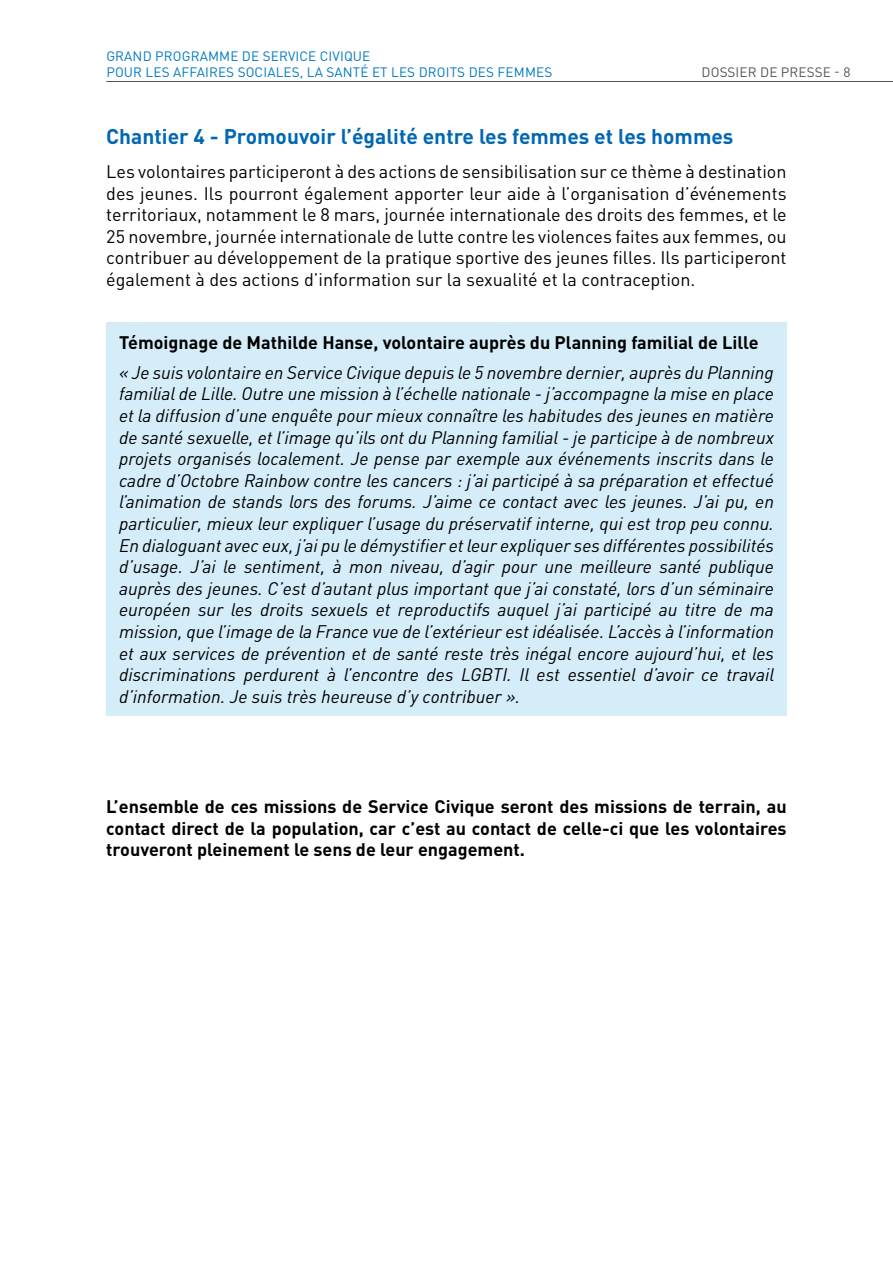
<style>
.page{position:relative;width:893px;height:1263px;background:#fff}
.page>*{position:absolute;margin:0;border:0;box-sizing:border-box;transform-origin:0 0}
.t1{font:700 21px "DIN Pro";color:#0068b3}
.t2{font:italic 18px/21.6px "DIN Pro";color:#000;text-align:justify}
.t3{font:18px/21.6px "DIN Pro";color:#000;text-align:justify}
.t4{font:700 18px/21.6px "DIN Pro";color:#000;text-align:justify}
.t5{font:13.5px/16.2px "DIN Pro";letter-spacing:.01em;color:#007ac3}
.t6{font:13.5px "DIN Pro";color:#565655}
</style>
<div class="page">
<hr style="left:106px;top:81px;width:787px;height:1px;background:#565655">
<div style="left:106px;top:322px;width:681px;height:393px;background:#d4edf9"></div>
<p class="t5" style="left:106px;top:47px;width:265px">Grand programme de service civique<br>POUR</p>
<p class="t5" style="left:146px;top:63px;width:408px">LES affaires sociales, la santé et LES droits des femmes</p>
<p class="t6" style="left:702px;top:63px;width:18px">DOSS</p>
<p class="t6" style="left:736px;top:63px;width:55px">IER DE PRESSE</p>
<p class="t6" style="left:834px;top:63px;width:18px">- 8</p>
<p class="t1" style="left:106px;top:122px;width:629px">Chantier 4 - Promouvoir l’égalité entre les femmes et les hommes</p>
<p class="t3" style="left:106px;top:160px;width:682px">Les volontaires participeront à des actions de sensibilisation sur ce thème à destination des jeunes. Ils pourront également apporter leur aide à l’organisation d’événements territoriaux, notamment le 8 mars, journée internationale des droits des femmes, et le 25 novembre, journée internationale de lutte contre les violences faites aux femmes, ou contribuer au développement de la pratique sportive des jeunes filles. Ils participeront également à des actions d’information sur la sexualité et la contraception.</p>
<p class="t4" style="left:119px;top:331px;width:641px">Témoignage de Mathilde Hanse, volontaire auprès du Planning familial de Lille</p>
<p class="t2" style="left:119px;top:361px;width:656px">« Je suis volontaire en Service Civique depuis le 5 novembre dernier, auprès du Planning familial de Lille. Outre une mission à l’échelle nationale - j’accompagne la mise en place et la diffusion d’une enquête pour mieux connaître les habitudes des jeunes en matière de santé sexuelle, et l’image qu’ils ont du Planning familial - je participe à de nombreux projets organisés localement. Je pense par exemple aux événements inscrits dans le cadre d’Octobre Rainbow contre les cancers : j’ai participé à sa préparation et effectué l’animation de stands lors des forums. J’aime ce contact avec les jeunes. J’ai pu, en particulier, mieux leur expliquer l’usage du préservatif interne, qui est trop peu connu.<br>En dialoguant avec eux, j’ai pu le démystifier et leur expliquer ses différentes possibilités d’usage. J’ai le sentiment, à mon niveau, d’agir pour une meilleure santé publique auprès des jeunes. C’est d’autant plus important que j’ai constaté, lors d’un séminaire européen sur les droits sexuels et reproductifs auquel j’ai participé au titre de ma mission, que l’image de la France vue de l’extérieur est idéalisée. L’accès à l’information et aux services de prévention et de santé reste très inégal encore aujourd’hui, et les discriminations perdurent à l’encontre des LGBTI. Il est essentiel d’avoir ce travail d’information. Je suis très heureuse d’y contribuer ».</p>
<p class="t4" style="left:106px;top:795px;width:682px">L’ensemble de ces missions de Service Civique seront des missions de terrain, au contact direct de la population, car c’est au contact de celle-ci que les volontaires trouveront pleinement le sens de leur engagement.</p>
</div>
